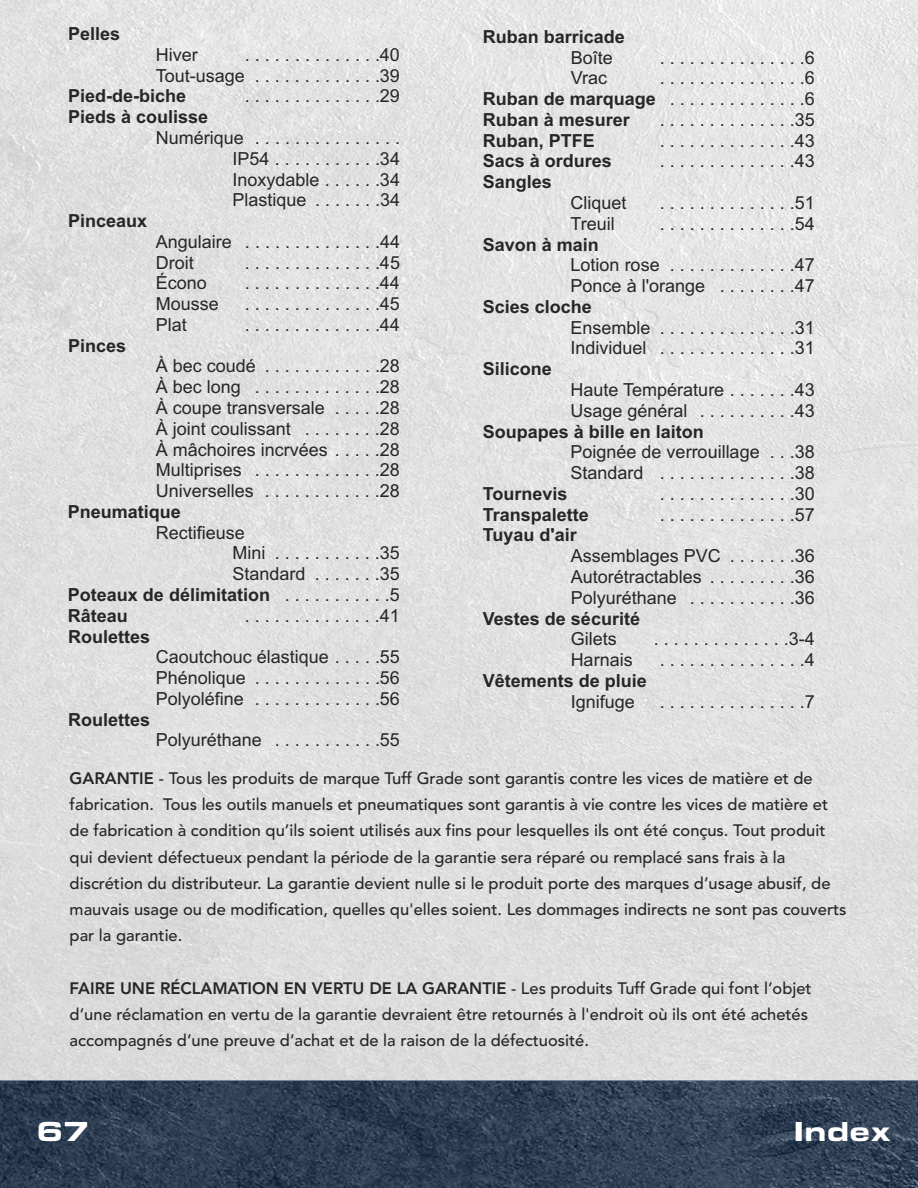
<style>
.page{position:relative;width:918px;height:1188px;background:#fff}
.page>*{position:absolute;margin:0;border:0;box-sizing:border-box;transform-origin:0 0}
.t1{font:700 expanded 27px "Eurostile BQ";color:#fff}
.t2{font:18px/20.7px "Arial";color:#272526}
.t3{font:700 18px "Arial";color:#272526}
.t4{font:500 16.5px/26.2px "Avenir";color:#272526}
.s1{font-weight:400}
.s2{font-weight:800}
</style>
<div class="page">
<div style="left:0;top:0;width:918px;height:1080px;background:#e0e0e0"></div>
<div style="left:0;top:1080px;width:918px;height:108px;background:#14355f;opacity:.5"></div>
<p class="t3" style="left:68px;top:27px;width:54px">Pelles</p>
<p class="t2" style="left:156px;top:46px;width:43px">Hiver</p>
<p class="t2" style="left:245px;top:46px;width:157px">. . . . . . . . . . . . . .40</p>
<p class="t2" style="left:156px;top:67px;width:246px">Tout-usage . . . . . . . . . . . . .39</p>
<p class="t3" style="left:68px;top:90px;width:120px">Pied-de-biche</p>
<p class="t2" style="left:245px;top:88px;width:157px">. . . . . . . . . . . . . .29</p>
<p class="t3" style="left:68px;top:110px;width:142px">Pieds à coulisse</p>
<p class="t2" style="left:156px;top:129px;width:246px">Numérique . . . . . . . . . . . . . . .</p>
<p class="t2" style="left:233px;top:150px;width:169px">IP54 . . . . . . . . . . .34</p>
<p class="t2" style="left:233px;top:171px;width:169px">Inoxydable . . . . . .34</p>
<p class="t2" style="left:233px;top:191px;width:169px">Plastique . . . . . . .34</p>
<p class="t3" style="left:68px;top:214px;width:81px">Pinceaux</p>
<p class="t2" style="left:156px;top:233px;width:246px">Angulaire . . . . . . . . . . . . . .44</p>
<p class="t2" style="left:156px;top:254px;width:39px">Droit</p>
<p class="t2" style="left:245px;top:254px;width:157px">. . . . . . . . . . . . . .45</p>
<p class="t2" style="left:156px;top:274px;width:53px">Écono</p>
<p class="t2" style="left:245px;top:274px;width:157px">. . . . . . . . . . . . . .44</p>
<p class="t2" style="left:156px;top:295px;width:65px">Mousse</p>
<p class="t2" style="left:245px;top:295px;width:157px">. . . . . . . . . . . . . .45</p>
<p class="t2" style="left:156px;top:316px;width:33px">Plat</p>
<p class="t2" style="left:245px;top:316px;width:157px">. . . . . . . . . . . . . .44</p>
<p class="t3" style="left:68px;top:339px;width:60px">Pinces</p>
<p class="t2" style="left:156px;top:358px;width:246px">À bec coudé . . . . . . . . . . . .28</p>
<p class="t2" style="left:156px;top:378px;width:246px">À bec long . . . . . . . . . . . . .28</p>
<p class="t2" style="left:156px;top:399px;width:246px">À coupe transversale . . . . .28</p>
<p class="t2" style="left:156px;top:420px;width:246px">À joint coulissant . . . . . . . .28</p>
<p class="t2" style="left:156px;top:441px;width:246px">À mâchoires incrvées . . . . .28</p>
<p class="t2" style="left:156px;top:461px;width:246px">Multiprises . . . . . . . . . . . . .28</p>
<p class="t2" style="left:156px;top:482px;width:246px">Universelles . . . . . . . . . . . .28</p>
<p class="t3" style="left:68px;top:505px;width:115px">Pneumatique</p>
<p class="t2" style="left:156px;top:524px;width:91px">Rectifieuse</p>
<p class="t2" style="left:232px;top:545px;width:169px">Mini . . . . . . . . . . .35</p>
<p class="t2" style="left:232px;top:565px;width:169px">Standard . . . . . . .35</p>
<p class="t3" style="left:68px;top:588px;width:333px">Poteaux de délimitation <span class="s1">. . . . . . . . . . .5</span></p>
<p class="t3" style="left:68px;top:609px;width:62px">Râteau</p>
<p class="t2" style="left:245px;top:607px;width:157px">. . . . . . . . . . . . . .41</p>
<p class="t3" style="left:68px;top:630px;width:84px">Roulettes</p>
<p class="t2" style="left:156px;top:648px;width:246px">Caoutchouc élastique . . . . .55</p>
<p class="t2" style="left:156px;top:669px;width:246px">Phénolique . . . . . . . . . . . . .56</p>
<p class="t2" style="left:156px;top:690px;width:246px">Polyoléfine . . . . . . . . . . . . .56</p>
<p class="t3" style="left:68px;top:713px;width:84px">Roulettes</p>
<p class="t2" style="left:156px;top:732px;width:246px">Polyuréthane . . . . . . . . . . .55</p>
<p class="t3" style="left:483px;top:30px;width:144px">Ruban barricade</p>
<p class="t2" style="left:571px;top:49px;width:44px">Boîte</p>
<p class="t2" style="left:660px;top:49px;width:157px">. . . . . . . . . . . . . . .6</p>
<p class="t2" style="left:571px;top:69px;width:38px">Vrac</p>
<p class="t2" style="left:660px;top:69px;width:157px">. . . . . . . . . . . . . . .6</p>
<p class="t3" style="left:483px;top:92px;width:333px">Ruban de marquage <span class="s1">. . . . . . . . . . . . . .6</span></p>
<p class="t3" style="left:483px;top:113px;width:149px">Ruban à mesurer</p>
<p class="t2" style="left:660px;top:111px;width:157px">. . . . . . . . . . . . . .35</p>
<p class="t3" style="left:483px;top:134px;width:114px">Ruban, PTFE</p>
<p class="t2" style="left:660px;top:132px;width:157px">. . . . . . . . . . . . . .43</p>
<p class="t3" style="left:483px;top:155px;width:131px">Sacs à ordures</p>
<p class="t2" style="left:660px;top:153px;width:157px">. . . . . . . . . . . . . .43</p>
<p class="t3" style="left:483px;top:175px;width:71px">Sangles</p>
<p class="t2" style="left:571px;top:194px;width:58px">Cliquet</p>
<p class="t2" style="left:660px;top:194px;width:157px">. . . . . . . . . . . . . .51</p>
<p class="t2" style="left:571px;top:215px;width:46px">Treuil</p>
<p class="t2" style="left:660px;top:215px;width:157px">. . . . . . . . . . . . . .54</p>
<p class="t3" style="left:483px;top:238px;width:118px">Savon à main</p>
<p class="t2" style="left:571px;top:256px;width:246px">Lotion rose . . . . . . . . . . . . .47</p>
<p class="t2" style="left:571px;top:277px;width:246px">Ponce à l'orange . . . . . . . .47</p>
<p class="t3" style="left:483px;top:300px;width:111px">Scies cloche</p>
<p class="t2" style="left:571px;top:319px;width:246px">Ensemble . . . . . . . . . . . . . .31</p>
<p class="t2" style="left:571px;top:340px;width:246px">Individuel . . . . . . . . . . . . . .31</p>
<p class="t3" style="left:483px;top:362px;width:71px">Silicone</p>
<p class="t2" style="left:571px;top:381px;width:246px">Haute Température . . . . . . .43</p>
<p class="t2" style="left:571px;top:402px;width:246px">Usage général . . . . . . . . . .43</p>
<p class="t3" style="left:483px;top:425px;width:223px">Soupapes à bille en laiton</p>
<p class="t2" style="left:571px;top:443px;width:246px">Poignée de verrouillage . . .38</p>
<p class="t2" style="left:571px;top:464px;width:246px">Standard . . . . . . . . . . . . . .38</p>
<p class="t3" style="left:483px;top:487px;width:86px">Tournevis</p>
<p class="t2" style="left:660px;top:485px;width:157px">. . . . . . . . . . . . . .30</p>
<p class="t3" style="left:483px;top:508px;width:108px">Transpalette</p>
<p class="t2" style="left:660px;top:506px;width:157px">. . . . . . . . . . . . . .57</p>
<p class="t3" style="left:483px;top:528px;width:95px">Tuyau d'air</p>
<p class="t2" style="left:571px;top:547px;width:246px">Assemblages PVC . . . . . . .36<br>Autorétractables . . . . . . . . .36</p>
<p class="t2" style="left:571px;top:589px;width:246px">Polyuréthane . . . . . . . . . . .36</p>
<p class="t3" style="left:483px;top:612px;width:159px">Vestes de sécurité</p>
<p class="t2" style="left:571px;top:630px;width:48px">Gilets</p>
<p class="t2" style="left:654px;top:630px;width:163px">. . . . . . . . . . . . . .3-4</p>
<p class="t2" style="left:571px;top:651px;width:64px">Harnais</p>
<p class="t2" style="left:660px;top:651px;width:157px">. . . . . . . . . . . . . . .4</p>
<p class="t3" style="left:483px;top:674px;width:166px">Vêtements de pluie</p>
<p class="t2" style="left:571px;top:693px;width:66px">Ignifuge</p>
<p class="t2" style="left:660px;top:693px;width:157px">. . . . . . . . . . . . . . .7</p>
<p class="t4" style="left:70px;top:767px;width:745px"><span class="s2">GARANTIE</span> - Tous les produits de marque Tuff Grade sont garantis contre les vices de matière et de</p>
<p class="t4" style="left:70px;top:793px;width:760px">fabrication. Tous les outils manuels et pneumatiques sont garantis à vie contre les vices de matière et de fabrication à condition qu’ils soient utilisés aux fins pour lesquelles ils ont été conçus. Tout produit qui devient défectueux pendant la période de la garantie sera réparé ou remplacé sans frais à la</p>
<p class="t4" style="left:70px;top:872px;width:778px">discrétion du distributeur. La garantie devient nulle si le produit porte des marques d’usage abusif, de mauvais usage ou de modification, quelles qu'elles soient. Les dommages indirects ne sont pas couverts par la garantie.</p>
<p class="t4" style="left:70px;top:977px;width:744px"><span class="s2">FAIRE UNE RÉCLAMATION EN VERTU DE LA GARANTIE</span> - Les produits Tuff Grade qui font l’objet d’une réclamation en vertu de la garantie devraient être retournés à l'endroit où ils ont été achetés</p>
<p class="t4" style="left:70px;top:1029px;width:521px">accompagnés d’une preuve d’achat et de la raison de la défectuosité.</p>
<p class="t1" style="left:37px;top:1122px;width:53px">67</p>
<p class="t1" style="left:794px;top:1122px;width:100px">Index</p>
</div>
